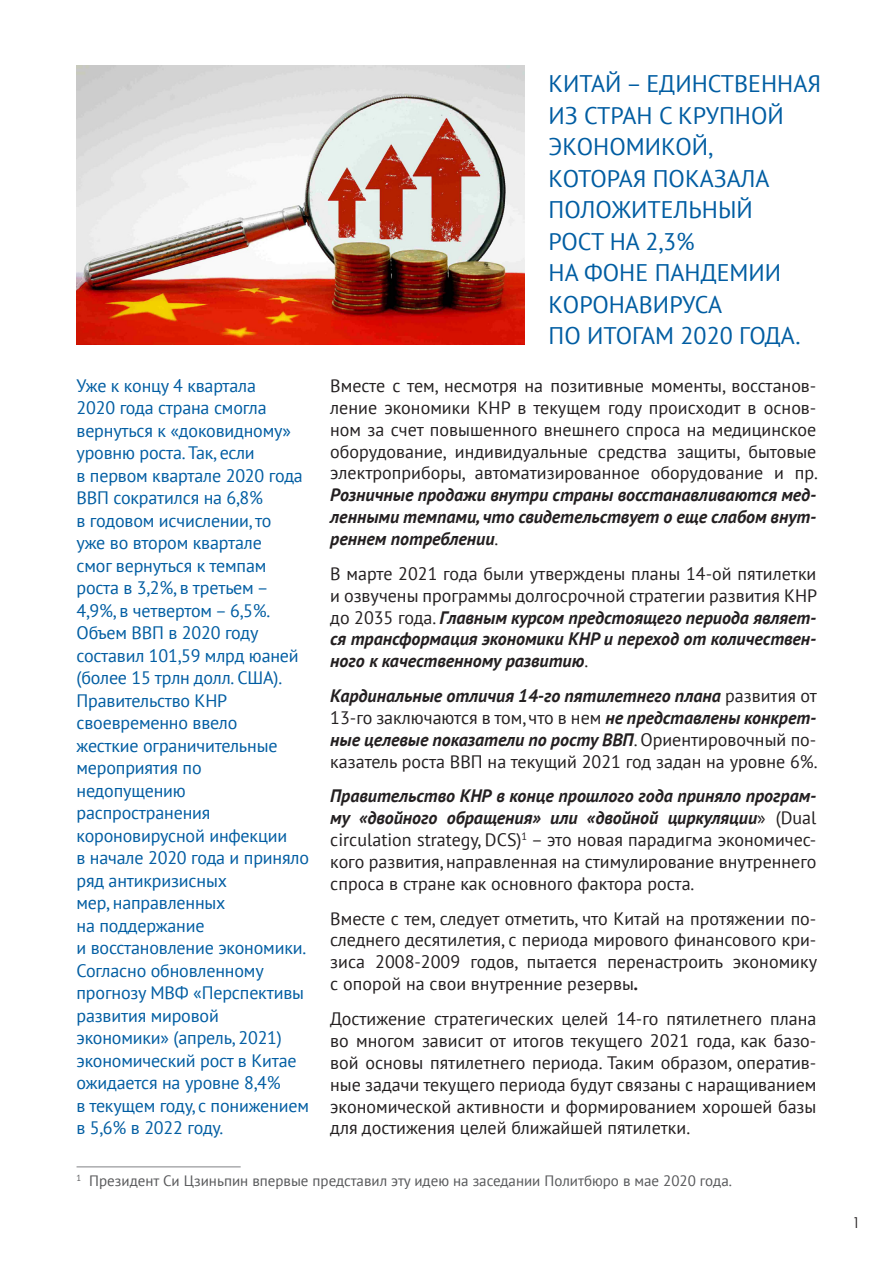
<style>
.page{position:relative;width:893px;height:1263px;background:#fff}
.page>*{position:absolute;margin:0;border:0;box-sizing:border-box;transform-origin:0 0}
.Pa6{font:24px/31.5px "PT Sans";color:#015da2}
.основной_текст{font:18px/21.9px "PT Sans";color:#231f20;text-align:justify}
.основной_текст-2{font:18px/22.5px "PT Sans";letter-spacing:-.01em;color:#015da2}
.основной_текст-3{font:italic 700 18px/21.9px "PT Sans";color:#231f20;text-align:justify}
.основной_текст-4{font:15px "PT Sans";color:#57585a}
.t1{font:15px "Century Gothic";color:#231f20}
.s1{font-weight:700;font-style:italic}
.s2{font-weight:400;font-style:normal}
</style>
<div class="page">
<hr style="left:77px;top:1166px;width:164px;height:1px;background:#808285">
<img style="left:77px;top:65px;width:447px;height:279px">
<p class="Pa6" style="left:549px;top:68px;width:274px">КИТАЙ – ЕДИНСТВЕННАЯ<br>ИЗ СТРАН С КРУПНОЙ<br>ЭКОНОМИКОЙ,<br>КОТОРАЯ ПОКАЗАЛА<br>ПОЛОЖИТЕЛЬНЫЙ<br>РОСТ НА 2,3%<br>НА ФОНЕ ПАНДЕМИИ<br>КОРОНАВИРУСА<br>ПО ИТОГАМ 2020 ГОДА.</p>
<p class="основной_текст-2" style="left:77px;top:374px;width:234px">Уже к концу 4 квартала<br>2020 года страна смогла вернуться к «доковидному» уровню роста. Так, если<br>в первом квартале 2020 года<br>ВВП сократился на 6,8%<br>в годовом исчислении, то<br>уже во втором квартале<br>смог вернуться к темпам роста в 3,2%, в третьем –<br>4,9%, в четвертом – 6,5%.<br>Объем ВВП в 2020 году составил 101,59 млрд юаней (более 15 трлн долл. США).<br>Правительство КНР своевременно ввело<br>жесткие ограничительные мероприятия по недопущению распространения короновирусной инфекции<br>в начале 2020 года и приняло ряд антикризисных<br>мер, направленных<br>на поддержание<br>и восстановление экономики.<br>Согласно обновленному прогнозу МВФ «Перспективы развития мировой экономики» (апрель, 2021) экономический рост в Китае ожидается на уровне 8,4%<br>в текущем году, с понижением в 5,6% в 2022 году.</p>
<p class="основной_текст" style="left:330px;top:374px;width:489px">Вместе с тем, несмотря на позитивные моменты, восстанов&shy;ление экономики КНР в текущем году происходит в основ&shy;ном за счет повышенного внешнего спроса на медицинское оборудование, индивидуальные средства защиты, бытовые электроприборы, автоматизированное оборудование и пр.<br><span class="s1">Розничные продажи внутри страны восстанавливаются мед&shy;ленными темпами, что свидетельствует о еще слабом внут&shy;реннем потреблении</span>.</p>
<p class="основной_текст-3" style="left:330px;top:562px;width:488px"><span class="s2">В марте 2021 года были утверждены планы 14-ой пятилетки и озвучены программы долгосрочной стратегии развития КНР до 2035 года.</span> Главным курсом предстоящего периода являет&shy;ся трансформация экономики КНР и переход от количествен&shy;ного к качественному развитию<span class="s2">.</span></p>
<p class="основной_текст" style="left:330px;top:684px;width:489px"><span class="s1">Кардинальные отличия 14-го пятилетнего плана</span> развития от 13-го заключаются в том, что в нем <span class="s1">не представлены конкрет&shy;ные целевые показатели по росту ВВП</span>. Ориентировочный по&shy;казатель роста ВВП на текущий 2021 год задан на уровне 6%.</p>
<p class="основной_текст" style="left:330px;top:785px;width:488px"><span class="s1">Правительство КНР в конце прошлого года приняло програм&shy;му «двойного обращения» или «двойной циркуляции</span>» (Dual circulation strategy, DCS)<sup>1</sup> – это новая парадигма экономичес&shy;кого развития, направленная на стимулирование внутреннего спроса в стране как основного фактора роста.</p>
<p class="основной_текст" style="left:330px;top:907px;width:488px">Вместе с тем, следует отметить, что Китай на протяжении по&shy;следнего десятилетия, с периода мирового финансового кри&shy;зиса 2008-2009 годов, пытается перенастроить экономику с опорой на свои внутренние резервы<span class="s1">.</span></p>
<p class="основной_текст" style="left:330px;top:1007px;width:488px">Достижение стратегических целей 14-го пятилетнего плана во многом зависит от итогов текущего 2021 года, как базо&shy;вой основы пятилетнего периода. Таким образом, оператив&shy;ные задачи текущего периода будут связаны с наращиванием экономической активности и формированием хорошей базы для достижения целей ближайшей пятилетки.</p>
<p class="основной_текст-4" style="left:77px;top:1171px;width:657px"><sup>1</sup> Президент Си Цзиньпин впервые представил эту идею на заседании Политбюро в мае 2020 года.</p>
<p class="t1" style="left:852px;top:1212px;width:10px">1</p>
</div>
